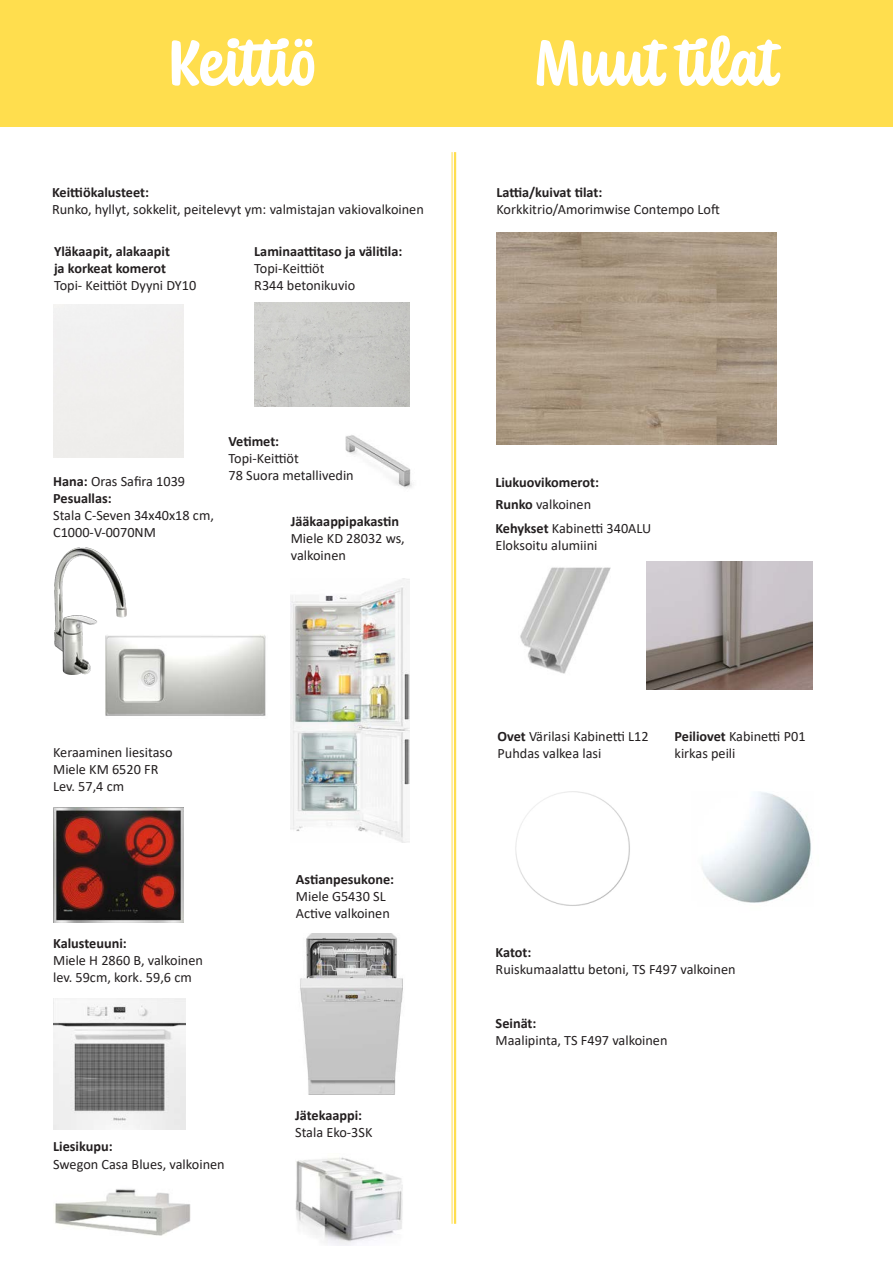
<style>
.page{position:relative;width:893px;height:1263px;background:#fff}
.page>*{position:absolute;margin:0;border:0;box-sizing:border-box;transform-origin:0 0}
.Otsikko2{font:700 67.5px "Coniferous";color:#fff}
.leipis{font:14.25px/17.1px "Calibri";color:#231f20}
.leipis-2{font:700 14.25px/17.1px "Calibri";color:#231f20}
.s1{font-weight:700}
</style>
<div class="page">
<div style="left:0;top:0;width:893px;height:127px;background:#ffde4e"></div>
<img style="left:55px;top:1189px;width:136px;height:47px">
<img style="left:105px;top:635px;width:161px;height:81px">
<img style="left:54px;top:548px;width:72px;height:126px">
<img style="left:295px;top:1157px;width:108px;height:88px">
<img style="left:300px;top:933px;width:103px;height:161px">
<img style="left:53px;top:998px;width:133px;height:132px">
<img style="left:53px;top:807px;width:131px;height:115px">
<img style="left:254px;top:302px;width:156px;height:104px">
<img style="left:496px;top:232px;width:280px;height:212px">
<img style="left:520px;top:567px;width:91px;height:107px">
<img style="left:646px;top:562px;width:166px;height:127px">
<img style="left:702px;top:792px;width:110px;height:111px">
<img style="left:515px;top:791px;width:115px;height:115px">
<hr style="left:454px;top:152px;width:2px;height:1072px;background:#ffde4e">
<hr style="left:452px;top:152px;width:1px;height:1072px;background:#ffde4e">
<img style="left:291px;top:578px;width:119px;height:264px">
<img style="left:345px;top:435px;width:68px;height:54px">
<p class="Otsikko2" style="left:166px;top:16px;width:150px">Keittiö</p>
<p class="leipis-2" style="left:52px;top:183px;width:98px">Keittiökalusteet:</p>
<p class="leipis" style="left:52px;top:200px;width:373px">Runko, hyllyt, sokkelit, peitelevyt ym: valmistajan vakiovalkoinen</p>
<p class="leipis-2" style="left:54px;top:242px;width:118px">Yläkaapit, alakaapit ja korkeat komerot</p>
<p class="leipis" style="left:54px;top:276px;width:144px">Topi- Keittiöt Dyyni DY10</p>
<p class="leipis-2" style="left:254px;top:242px;width:150px">Laminaattitaso ja välitila:</p>
<p class="leipis" style="left:254px;top:259px;width:72px">Topi-Keittiöt</p>
<p class="leipis" style="left:254px;top:276px;width:103px">R344 betonikuvio</p>
<p class="leipis" style="left:53px;top:472px;width:134px"><span class="s1">Hana:</span> Oras Safira 1039</p>
<p class="leipis-2" style="left:53px;top:490px;width:60px">Pesuallas:</p>
<p class="leipis" style="left:53px;top:506px;width:162px">Stala C-Seven 34x40x18 cm,</p>
<p class="leipis" style="left:53px;top:524px;width:104px">C1000-V-0070NM</p>
<p class="leipis-2" style="left:229px;top:432px;width:52px">Vetimet:</p>
<p class="leipis" style="left:229px;top:449px;width:72px">Topi-Keittiöt</p>
<p class="leipis" style="left:229px;top:466px;width:127px">78 Suora metallivedin</p>
<p class="leipis-2" style="left:291px;top:512px;width:110px">Jääkaappipakastin</p>
<p class="leipis" style="left:291px;top:529px;width:116px">Miele KD 28032 ws,</p>
<p class="leipis" style="left:291px;top:546px;width:57px">valkoinen</p>
<p class="leipis" style="left:53px;top:743px;width:121px">Keraaminen liesitaso</p>
<p class="leipis" style="left:53px;top:760px;width:107px">Miele KM 6520 FR</p>
<p class="leipis" style="left:53px;top:777px;width:72px">Lev. 57,4 cm</p>
<p class="leipis-2" style="left:53px;top:934px;width:75px">Kalusteuuni:</p>
<p class="leipis" style="left:53px;top:951px;width:151px">Miele H 2860 B, valkoinen</p>
<p class="leipis" style="left:53px;top:968px;width:140px">lev. 59cm, kork. 59,6 cm</p>
<p class="leipis-2" style="left:296px;top:870px;width:100px">Astianpesukone:</p>
<p class="leipis" style="left:296px;top:887px;width:91px">Miele G5430 SL</p>
<p class="leipis" style="left:296px;top:905px;width:95px">Active valkoinen</p>
<p class="leipis-2" style="left:295px;top:1106px;width:69px">Jätekaappi:</p>
<p class="leipis" style="left:295px;top:1123px;width:79px">Stala Eko-3SK</p>
<p class="leipis-2" style="left:53px;top:1138px;width:61px">Liesikupu:</p>
<p class="leipis" style="left:53px;top:1155px;width:173px">Swegon Casa Blues, valkoinen</p>
<p class="Otsikko2" style="left:533px;top:16px;width:248px">Muut tilat</p>
<p class="leipis-2" style="left:496px;top:183px;width:107px">Lattia/kuivat tilat:</p>
<p class="leipis" style="left:496px;top:200px;width:225px">Korkkitrio/Amorimwise Contempo Loft</p>
<p class="leipis-2" style="left:495px;top:474px;width:105px">Liukuovikomerot:</p>
<p class="leipis" style="left:495px;top:495px;width:97px"><span class="s1">Runko</span> valkoinen</p>
<p class="leipis" style="left:495px;top:520px;width:157px"><span class="s1">Kehykset</span> Kabinetti 340ALU</p>
<p class="leipis" style="left:495px;top:537px;width:104px">Eloksoitu alumiini</p>
<p class="leipis" style="left:497px;top:727px;width:153px"><span class="s1">Ovet</span> Värilasi Kabinetti L12<br>Puhdas valkea lasi</p>
<p class="leipis" style="left:675px;top:727px;width:132px"><span class="s1">Peiliovet</span> Kabinetti P01</p>
<p class="leipis" style="left:675px;top:745px;width:62px">kirkas peili</p>
<p class="leipis-2" style="left:496px;top:943px;width:37px">Katot:</p>
<p class="leipis" style="left:496px;top:960px;width:242px">Ruiskumaalattu betoni, TS F497 valkoinen</p>
<p class="leipis-2" style="left:496px;top:1014px;width:42px">Seinät:</p>
<p class="leipis" style="left:496px;top:1031px;width:173px">Maalipinta, TS F497 valkoinen</p>
</div>
